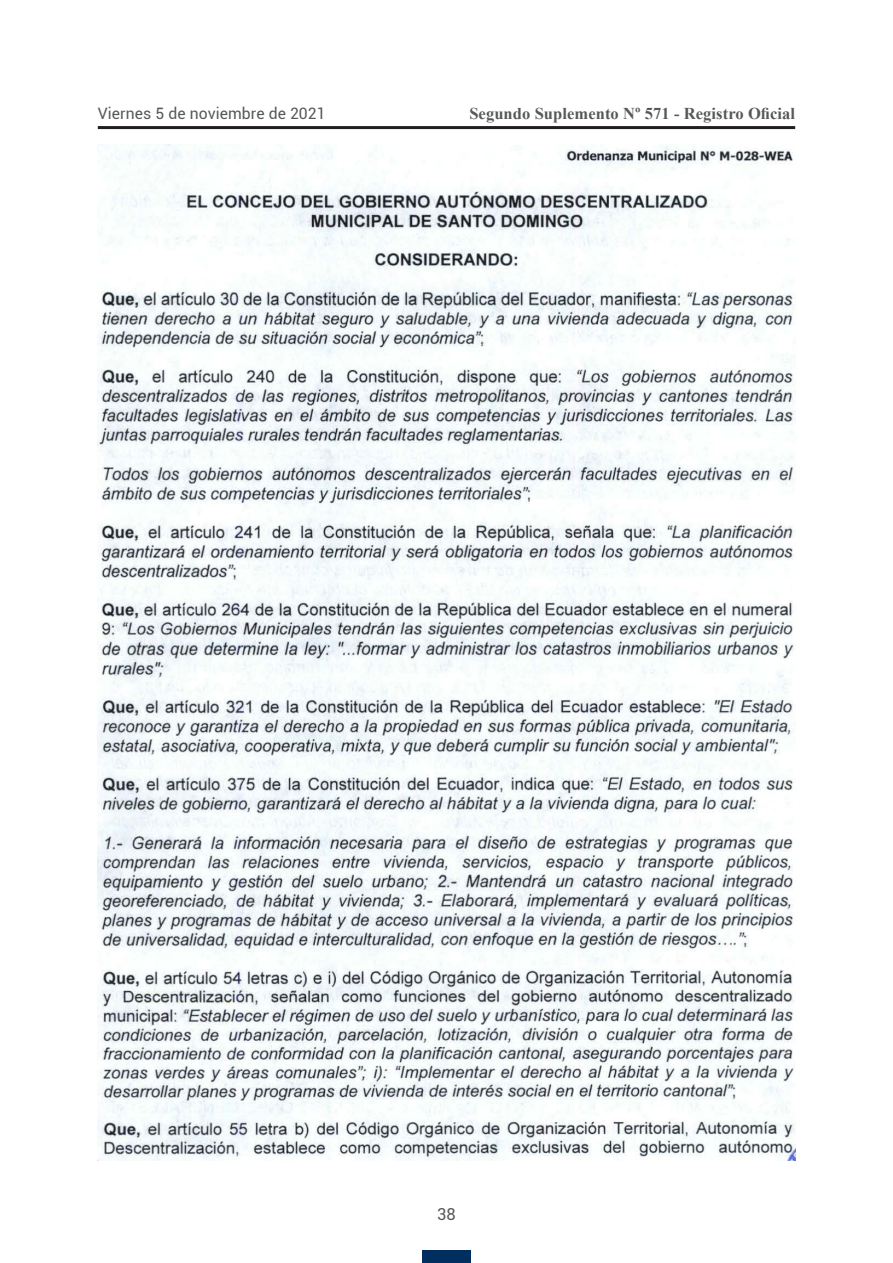
<style>
.page{position:relative;width:893px;height:1263px;background:#fff}
.page>*{position:absolute;margin:0;border:0;box-sizing:border-box;transform-origin:0 0}
.t1{font:700 16.5px "Times New Roman";letter-spacing:.005em;color:#57585a}
.t2{font:16.5px "Roboto";color:#57585a}
.t3{font:15.75px "Roboto";letter-spacing:.005em;color:#57585a}
</style>
<div class="page">
<hr style="left:98px;top:126px;width:697px;height:3px;background:#231f20">
<div style="left:422px;top:1250px;width:49px;height:13px;background:#002e5e"></div>
<img style="left:98px;top:145px;width:697px;height:1016px">
<img style="left:98px;top:1122px;width:26px;height:39px">
<svg style="left:782px;top:1157px;width:13px;height:4px"></svg>
<p class="t3" style="left:98px;top:102px;width:229px">Viernes 5 de noviembre de 2021</p>
<p class="t1" style="left:469px;top:102px;width:327px">Segundo Suplemento Nº 571 - Registro Oficial</p>
<p class="t2" style="left:437px;top:1203px;width:20px">38</p>
</div>
